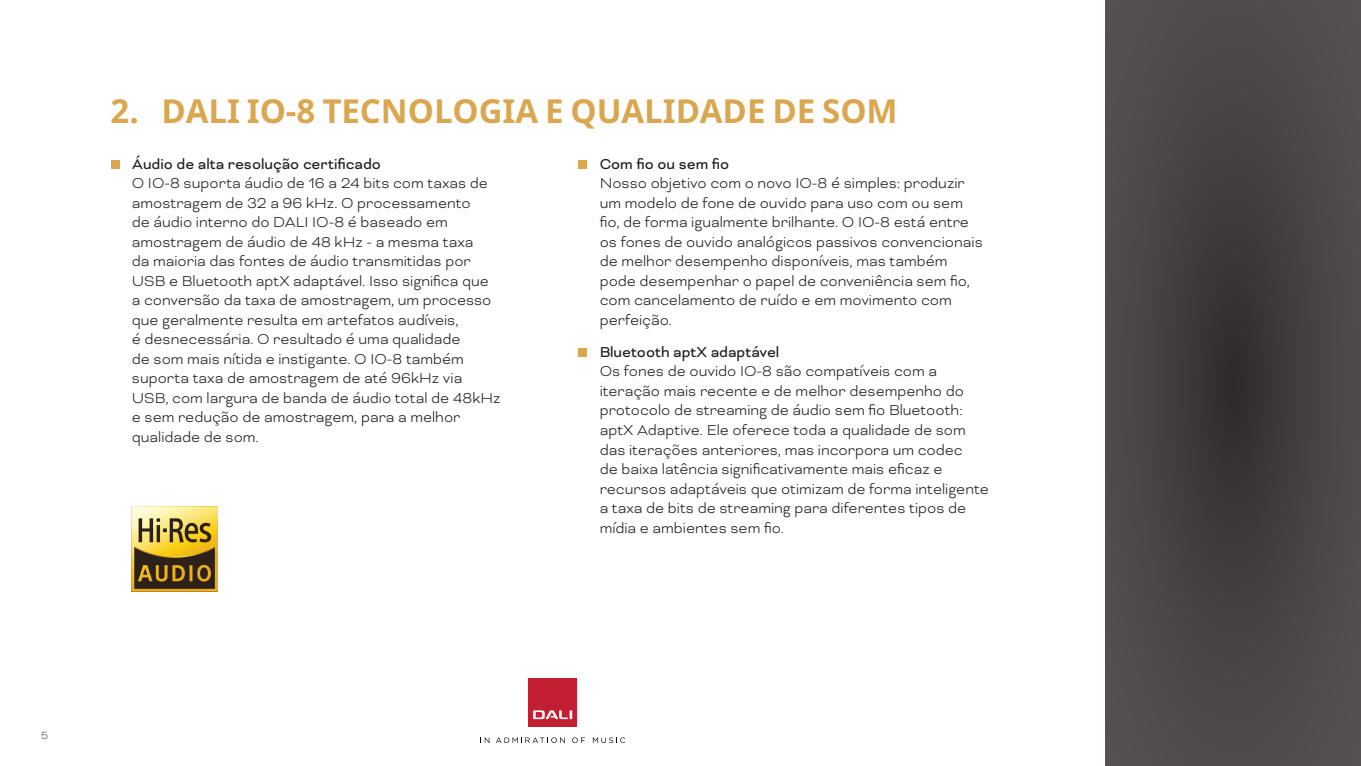
<style>
.page{position:relative;width:1361px;height:766px;background:#fff}
.page>*{position:absolute;margin:0;border:0;box-sizing:border-box;transform-origin:0 0}
.Heading_Level_1_EN_not_in_ToC{font:700 33px "Noto Sans";color:#daa750}
.Body_List{font:300 16.5px/19.5px "Bicyclette";color:#231f20}
.Body_List_Heading_Level_3{font:16.5px "Bicyclette";color:#231f20}
.t1{font:300 12px "Bicyclette";color:#575756}
</style>
<div class="page">
<svg style="left:1106px;top:0;width:255px;height:765px;background:#484444"></svg>
<div style="left:578px;top:159px;width:9px;height:9px;background:#daa750"></div>
<div style="left:578px;top:348px;width:9px;height:9px;background:#daa750"></div>
<div style="left:111px;top:159px;width:8px;height:9px;background:#daa750"></div>
<img style="left:132px;top:506px;width:85px;height:85px">
<div style="left:529px;top:678px;width:48px;height:48px;background:#c21f32"></div>
<svg style="left:533px;top:710px;width:39px;height:9px"></svg>
<svg style="left:480px;top:737px;width:9px;height:5px"></svg>
<svg style="left:496px;top:737px;width:69px;height:5px"></svg>
<svg style="left:572px;top:737px;width:13px;height:5px"></svg>
<svg style="left:593px;top:737px;width:32px;height:5px"></svg>
<p class="Heading_Level_1_EN_not_in_ToC" style="left:111px;top:88px;width:788px">2. DALI IO-8 TECNOLOGIA E QUALIDADE DE SOM</p>
<p class="Body_List_Heading_Level_3" style="left:132px;top:154px;width:250px">Áudio de alta resolução certificado</p>
<p class="Body_List" style="left:132px;top:173px;width:370px">O IO-8 suporta áudio de 16 a 24 bits com taxas de amostragem de 32 a 96 kHz. O processamento<br>de áudio interno do DALI IO-8 é baseado em amostragem de áudio de 48 kHz - a mesma taxa<br>da maioria das fontes de áudio transmitidas por USB e Bluetooth aptX adaptável. Isso significa que a conversão da taxa de amostragem, um processo que geralmente resulta em artefatos audíveis,<br>é desnecessária. O resultado é uma qualidade<br>de som mais nítida e instigante. O IO-8 também suporta taxa de amostragem de até 96kHz via USB, com largura de banda de áudio total de 48kHz e sem redução de amostragem, para a melhor qualidade de som.</p>
<p class="Body_List_Heading_Level_3" style="left:600px;top:154px;width:131px">Com fio ou sem fio</p>
<p class="Body_List" style="left:600px;top:173px;width:385px">Nosso objetivo com o novo IO-8 é simples: produzir um modelo de fone de ouvido para uso com ou sem fio, de forma igualmente brilhante. O IO-8 está entre os fones de ouvido analógicos passivos convencionais de melhor desempenho disponíveis, mas também pode desempenhar o papel de conveniência sem fio, com cancelamento de ruído e em movimento com perfeição.</p>
<p class="Body_List_Heading_Level_3" style="left:600px;top:342px;width:181px">Bluetooth aptX adaptável</p>
<p class="Body_List" style="left:600px;top:361px;width:391px">Os fones de ouvido IO-8 são compatíveis com a iteração mais recente e de melhor desempenho do protocolo de streaming de áudio sem fio Bluetooth: aptX Adaptive. Ele oferece toda a qualidade de som das iterações anteriores, mas incorpora um codec<br>de baixa latência significativamente mais eficaz e recursos adaptáveis que otimizam de forma inteligente a taxa de bits de streaming para diferentes tipos de mídia e ambientes sem fio.</p>
<p class="t1" style="left:41px;top:728px;width:9px">5</p>
</div>
